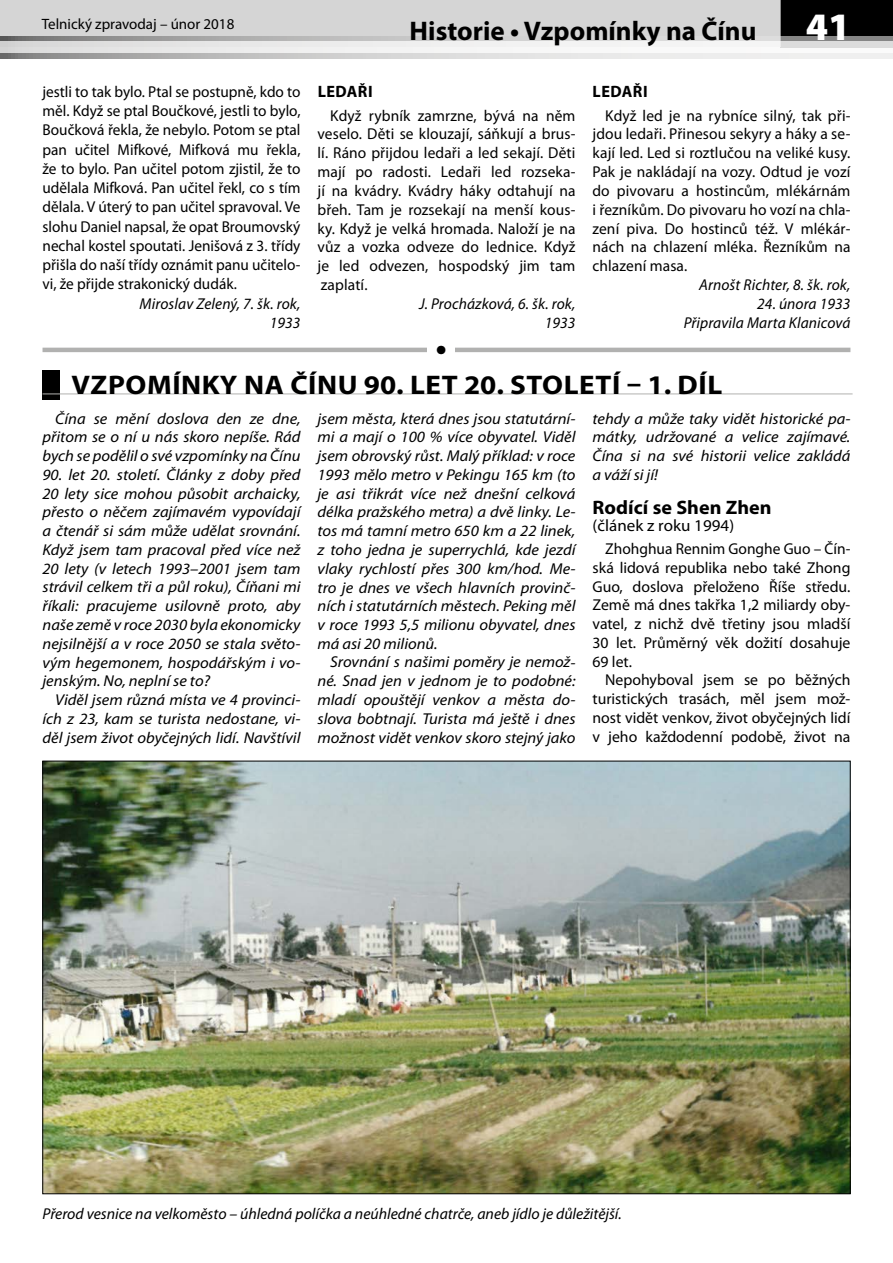
<style>
.page{position:relative;width:893px;height:1263px;background:#fff}
.page>*{position:absolute;margin:0;border:0;box-sizing:border-box;transform-origin:0 0}
.t1{font:900 39px "Myriad Pro";color:#fff}
.t2{font:700 27px "Myriad Pro";letter-spacing:.005em;color:#000;scale:1.08 1}
.t3{font:700 27px "Myriad Pro";letter-spacing:.005em;color:#000}
.t4{font:700 27px "Aachen CE";color:#000}
.t5{font:700 19.5px "Myriad Pro";letter-spacing:.005em;color:#000}
.t6{font:16.5px "Myriad Pro";letter-spacing:.005em;color:#000}
.t7{font:700 16.5px "Myriad Pro";letter-spacing:.03em;color:#000}
.t8{font:15.75px/18.9px "Myriad Pro";color:#000;text-align:justify}
.t9{font:italic 15.75px/18.8px "Myriad Pro";color:#000;text-align:justify;scale:1.05 1}
.t10{font:italic 15.75px/18.9px "Myriad Pro";color:#000;text-align:right}
.t11{font:15px "Myriad Pro";color:#000}
</style>
<div class="page">
<div style="left:781px;top:0;width:112px;height:47px;background:#000"></div>
<div style="left:0;top:0;width:781px;height:47px;background:#d5d5d5"></div>
<svg style="left:0;top:37px;width:893px;height:21px"></svg>
<svg style="left:0;top:42px;width:893px;height:11px;fill:#f0f0f0"></svg>
<div style="left:43px;top:370px;width:17px;height:30px;background:#000"></div>
<hr style="left:43px;top:394px;width:810px;height:1px;background:#b1b1b0">
<img style="left:45px;top:763px;width:803px;height:429px">
<hr style="left:43px;top:348px;width:807px;height:4px;background:#b1b1b0">
<div style="left:428px;top:338px;width:27px;height:28px;background:#fff"></div>
<p class="t11" style="left:42px;top:14px;width:194px">Telnický zpravodaj – únor 2018</p>
<h2 class="t3" style="left:410px;top:14px;width:348px">Historie • Vzpomínky na Čínu</h2>
<h1 class="t1" style="left:806px;top:0;width:46px">41</h1>
<p class="t8" style="left:43px;top:82px;width:259px">jestli to tak bylo. Ptal se postupně, kdo to měl. Když se ptal Boučkové, jestli to bylo, Boučková řekla, že nebylo. Potom se ptal pan učitel Mifkové, Mifková mu řekla, že to bylo. Pan učitel potom zjistil, že to udělala Mifková. Pan učitel řekl, co s tím dělala. V úterý to pan učitel spravoval. Ve slohu Daniel napsal, že opat Broumovský nechal kostel spoutati. Jenišová z 3. třídy přišla do naší třídy oznámit panu učitelo&shy;vi, že přijde strakonický dudák.</p>
<p class="t10" style="left:140px;top:293px;width:162px">Miroslav Zelený, 7. šk. rok,<br>1933</p>
<p class="t7" style="left:318px;top:81px;width:56px">LEDAŘI</p>
<p class="t8" style="left:317px;top:106px;width:259px;text-indent:13px">Když rybník zamrzne, bývá na něm veselo. Děti se klouzají, sáňkují a brus&shy;lí. Ráno přijdou ledaři a led sekají. Děti mají po radosti. Ledaři led rozseka&shy;jí na kvádry. Kvádry háky odtahují na břeh. Tam je rozsekají na menší kous&shy;ky. Když je velká hromada. Naloží je na vůz a vozka odveze do lednice. Když je led odvezen, hospodský jim tam zaplatí.</p>
<p class="t10" style="left:419px;top:294px;width:158px">J. Procházková, 6. šk. rok,<br>1933</p>
<p class="t7" style="left:593px;top:81px;width:56px">LEDAŘI</p>
<p class="t8" style="left:592px;top:106px;width:259px;text-indent:13px">Když led je na rybníce silný, tak při&shy;jdou ledaři. Přinesou sekyry a háky a se&shy;kají led. Led si roztlučou na veliké kusy.<br>Pak je nakládají na vozy. Odtud je vozí do pivovaru a hostincům, mlékárnám i řezníkům. Do pivovaru ho vozí na chla&shy;zení piva. Do hostinců též. V mlékár&shy;nách na chlazení mléka. Řezníkům na chlazení masa.</p>
<p class="t10" style="left:699px;top:275px;width:153px">Arnošt Richter, 8. šk. rok,</p>
<p class="t10" style="left:684px;top:294px;width:168px">24. února 1933<br>Připravila Marta Klanicová</p>
<h2 class="t4" style="left:437px;top:330px;width:20px">•</h2>
<h2 class="t2" style="left:72px;top:367px;width:604px">VZPOMÍNKY NA ČÍNU 90. LET 20. STOLETÍ – 1. DÍL</h2>
<p class="t9" style="left:43px;top:409px;width:247px;text-indent:13px">Čína se mění doslova den ze dne, přitom se o ní u nás skoro nepíše. Rád bych se podělil o své vzpomínky na Čínu</p>
<p class="t9" style="left:43px;top:465px;width:247px">90. let 20. století. Články z doby před 20 lety sice mohou působit archaicky, přesto o něčem zajímavém vypovídají a čtenář si sám může udělat srovnání.<br>Když jsem tam pracoval před více než 20 lety (v letech 1993–2001 jsem tam strávil celkem tři a půl roku), Číňani mi říkali: pracujeme usilovně proto, aby naše země v roce 2030 byla ekonomicky nejsilnější a v roce 2050 se stala světo&shy;vým hegemonem, hospodářským i vo&shy;jenským. No, neplní se to?</p>
<p class="t9" style="left:43px;top:690px;width:247px;text-indent:13px">Viděl jsem různá místa ve 4 provinci&shy;ích z 23, kam se turista nedostane, vi&shy;děl jsem život obyčejných lidí. Navštívil</p>
<p class="t9" style="left:317px;top:409px;width:247px">jsem města, která dnes jsou statutární&shy;mi a mají o 100 % více obyvatel. Viděl jsem obrovský růst. Malý příklad: v roce 1993 mělo metro v Pekingu 165 km (to je asi třikrát více než dnešní celková délka pražského metra) a dvě linky. Le&shy;tos má tamní metro 650 km a 22 linek, z toho jedna je superrychlá, kde jezdí vlaky rychlostí přes 300 km/hod. Me&shy;tro je dnes ve všech hlavních provinč&shy;ních i statutárních městech. Peking měl v roce 1993 5,5 milionu obyvatel, dnes má asi 20 milionů.</p>
<p class="t9" style="left:317px;top:652px;width:247px;text-indent:13px">Srovnání s našimi poměry je nemož&shy;né. Snad jen v jednom je to podobné: mladí opouštějí venkov a města do&shy;slova bobtnají. Turista má ještě i dnes možnost vidět venkov skoro stejný jako</p>
<p class="t9" style="left:592px;top:409px;width:247px">tehdy a může taky vidět historické pa&shy;mátky, udržované a velice zajímavé.<br>Čína si na své historii velice zakládá a váží si jí!</p>
<p class="t5" style="left:592px;top:495px;width:181px">Rodící se Shen Zhen</p>
<p class="t6" style="left:592px;top:515px;width:143px">(článek z roku 1994)</p>
<p class="t8" style="left:592px;top:539px;width:259px;text-indent:13px">Zhohghua Rennim Gonghe Guo – Čín&shy;ská lidová republika nebo také Zhong Guo, doslova přeloženo Říše středu.<br>Země má dnes takřka 1,2 miliardy oby&shy;vatel, z nichž dvě třetiny jsou mladší 30 let. Průměrný věk dožití dosahuje 69 let.</p>
<p class="t8" style="left:592px;top:670px;width:259px;text-indent:13px">Nepohyboval jsem se po běžných turistických trasách, měl jsem mož&shy;nost vidět venkov, život obyčejných lidí v jeho každodenní podobě, život na</p>
<p class="t10" style="left:43px;top:1203px;width:581px">Přerod vesnice na velkoměsto – úhledná políčka a neúhledné chatrče, aneb jídlo je důležitější.</p>
</div>
